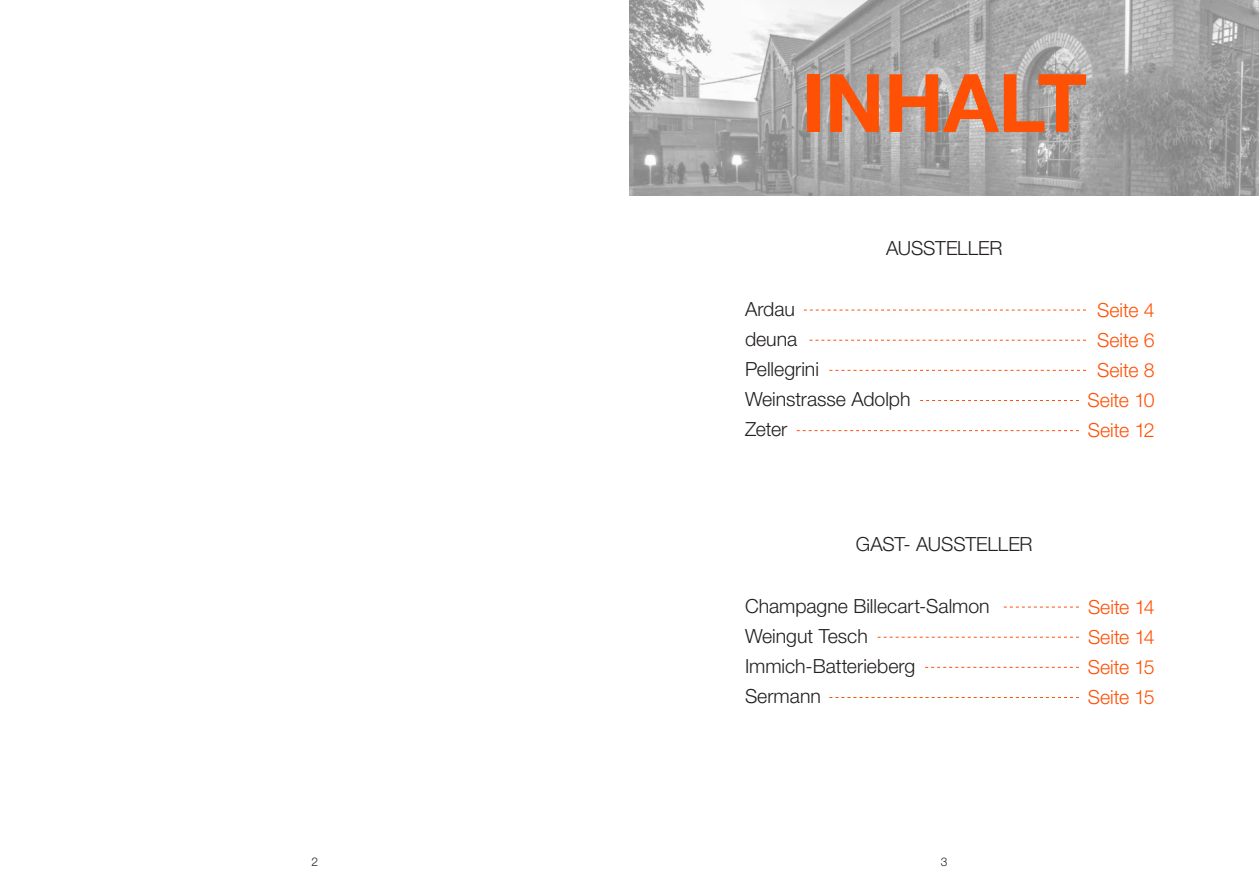
<style>
.page{position:relative;width:1259px;height:893px;background:#fff}
.page>*{position:absolute;margin:0;border:0;box-sizing:border-box;transform-origin:0 0}
.t1{font:700 80.7px "Helvetica Neue LT Std";letter-spacing:-.005em;color:#ff5106}
.t2{font:300 19.5px "Helvetica Neue LT Std";color:#231f20}
.t3{font:300 19.5px "Helvetica Neue LT Std";color:#ff5106}
.t4{font:300 12px "Helvetica Neue LT Std";color:#231f20}
</style>
<div class="page">
<img style="left:629px;top:0;width:630px;height:196px">
<svg style="left:804px;top:310px;width:282px;height:1px"></svg>
<svg style="left:1003px;top:607px;width:76px;height:1px"></svg>
<svg style="left:809px;top:340px;width:277px;height:1px"></svg>
<svg style="left:877px;top:637px;width:202px;height:1px"></svg>
<svg style="left:829px;top:370px;width:257px;height:1px"></svg>
<svg style="left:925px;top:667px;width:154px;height:1px"></svg>
<svg style="left:920px;top:400px;width:159px;height:1px"></svg>
<svg style="left:829px;top:697px;width:250px;height:1px"></svg>
<svg style="left:797px;top:430px;width:282px;height:1px"></svg>
<p class="t1" style="left:801px;top:53px;width:287px">INHALT</p>
<p class="t2" style="left:886px;top:237px;width:118px">AUSSTELLER</p>
<p class="t2" style="left:745px;top:297px;width:51px">Ardau</p>
<p class="t2" style="left:745px;top:327px;width:54px">deuna</p>
<p class="t2" style="left:745px;top:357px;width:75px">Pellegrini</p>
<p class="t2" style="left:745px;top:387px;width:167px">Weinstrasse Adolph</p>
<p class="t2" style="left:745px;top:417px;width:44px">Zeter</p>
<p class="t2" style="left:856px;top:533px;width:178px">GAST- AUSSTELLER</p>
<p class="t2" style="left:745px;top:594px;width:246px">Champagne Billecart-Salmon</p>
<p class="t2" style="left:745px;top:624px;width:124px">Weingut Tesch</p>
<p class="t2" style="left:745px;top:654px;width:172px">Immich-Batterieberg</p>
<p class="t2" style="left:745px;top:684px;width:77px">Sermann</p>
<p class="t3" style="left:1097px;top:298px;width:59px">Seite 4</p>
<p class="t3" style="left:1097px;top:328px;width:59px">Seite 6</p>
<p class="t3" style="left:1097px;top:358px;width:59px">Seite 8</p>
<p class="t3" style="left:1087px;top:388px;width:69px">Seite 10</p>
<p class="t3" style="left:1088px;top:418px;width:68px">Seite 12</p>
<p class="t3" style="left:1088px;top:595px;width:68px">Seite 14</p>
<p class="t3" style="left:1088px;top:625px;width:68px">Seite 14</p>
<p class="t3" style="left:1087px;top:655px;width:69px">Seite 15</p>
<p class="t3" style="left:1087px;top:685px;width:69px">Seite 15</p>
<p class="t4" style="left:311px;top:854px;width:8px">2</p>
<p class="t4" style="left:941px;top:854px;width:8px">3</p>
</div>
